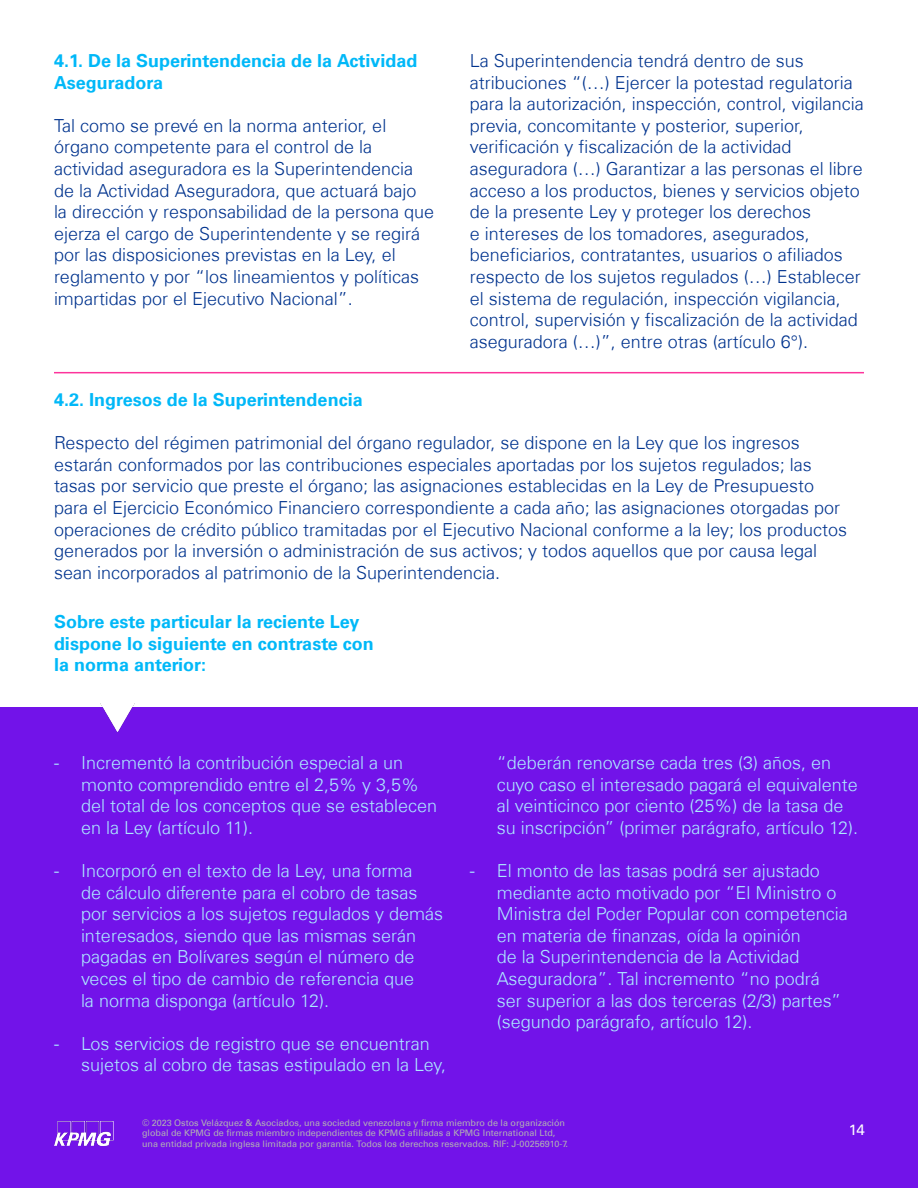
<style>
.page{position:relative;width:918px;height:1188px;background:#fff}
.page>*{position:absolute;margin:0;border:0;box-sizing:border-box;transform-origin:0 0}
.t1{font:300 18px/21.6px "Universfor KPMG";color:#00338e}
.t2{font:300 18px/21.6px "Universfor KPMG";color:#aceaff}
.t3{font:700 18px/21.6px "Universfor KPMG";color:#00b8f8}
.t4{font:15px "Universfor KPMG";color:#fff}
.t5{font:9px/10.8px "Universfor KPMG";color:#b3b3b3}
</style>
<div class="page">
<div style="left:0;top:708px;width:918px;height:480px;background:#7213e9"></div>
<img style="left:100px;top:703px;width:35px;height:28px">
<img style="left:54px;top:1121px;width:60px;height:24px">
<hr style="left:54px;top:372px;width:810px;height:1px;background:#fd349c">
<p class="t3" style="left:54px;top:50px;width:365px">4.1. De la Superintendencia de la Actividad<br>Aseguradora</p>
<p class="t1" style="left:54px;top:115px;width:382px">Tal como se prevé en la norma anterior, el órgano competente para el control de la actividad aseguradora es la Superintendencia de la Actividad Aseguradora, que actuará bajo<br>la dirección y responsabilidad de la persona que ejerza el cargo de Superintendente y se regirá por las disposiciones previstas en la Ley, el reglamento y por “los lineamientos y políticas impartidas por el Ejecutivo Nacional”.</p>
<p class="t1" style="left:470px;top:50px;width:396px">La Superintendencia tendrá dentro de sus atribuciones “(…) Ejercer la potestad regulatoria para la autorización, inspección, control, vigilancia previa, concomitante y posterior, superior, verificación y fiscalización de la actividad aseguradora (…) Garantizar a las personas el libre acceso a los productos, bienes y servicios objeto de la presente Ley y proteger los derechos<br>e intereses de los tomadores, asegurados, beneficiarios, contratantes, usuarios o afiliados respecto de los sujetos regulados (…) Establecer el sistema de regulación, inspección vigilancia, control, supervisión y fiscalización de la actividad aseguradora (…)”, entre otras (artículo 6°).</p>
<p class="t3" style="left:54px;top:389px;width:310px">4.2. Ingresos de la Superintendencia</p>
<p class="t1" style="left:54px;top:432px;width:795px">Respecto del régimen patrimonial del órgano regulador, se dispone en la Ley que los ingresos estarán conformados por las contribuciones especiales aportadas por los sujetos regulados; las tasas por servicio que preste el órgano; las asignaciones establecidas en la Ley de Presupuesto para el Ejercicio Económico Financiero correspondiente a cada año; las asignaciones otorgadas por operaciones de crédito público tramitadas por el Ejecutivo Nacional conforme a la ley; los productos generados por la inversión o administración de sus activos; y todos aquellos que por causa legal sean incorporados al patrimonio de la Superintendencia.</p>
<p class="t3" style="left:54px;top:611px;width:321px">Sobre este particular la reciente Ley dispone lo siguiente en contraste con la norma anterior:</p>
<p class="t2" style="left:81px;top:752px;width:358px;text-indent:-27px">- Incrementó la contribución especial a un monto comprendido entre el 2,5% y 3,5% del total de los conceptos que se establecen en la Ley (artículo 11).</p>
<p class="t2" style="left:81px;top:860px;width:364px;text-indent:-27px">- Incorporó en el texto de la Ley, una forma<br>de cálculo diferente para el cobro de tasas por servicios a los sujetos regulados y demás interesados, siendo que las mismas serán pagadas en Bolívares según el número de veces el tipo de cambio de referencia que<br>la norma disponga (artículo 12).</p>
<p class="t2" style="left:81px;top:1033px;width:367px;text-indent:-27px">- Los servicios de registro que se encuentran sujetos al cobro de tasas estipulado en la Ley,</p>
<p class="t2" style="left:497px;top:752px;width:363px">“deberán renovarse cada tres (3) años, en cuyo caso el interesado pagará el equivalente al veinticinco por ciento (25%) de la tasa de su inscripción” (primer parágrafo, artículo 12).</p>
<p class="t2" style="left:497px;top:860px;width:353px;text-indent:-27px">- El monto de las tasas podrá ser ajustado mediante acto motivado por “El Ministro o Ministra del Poder Popular con competencia en materia de finanzas, oída la opinión<br>de la Superintendencia de la Actividad Aseguradora”. Tal incremento “no podrá ser superior a las dos terceras (2/3) partes” (segundo parágrafo, artículo 12).</p>
<p class="t5" style="left:142px;top:1117px;width:428px">© 2023 Ostos Velázquez &amp; Asociados, una sociedad venezolana y firma miembro de la organización global de KPMG de firmas miembro independientes de KPMG afiliadas a KPMG International Ltd, una entidad privada inglesa limitada por garantía. Todos los derechos reservados. RIF: J-00256910-7.</p>
<p class="t4" style="left:849px;top:1121px;width:18px">14</p>
</div>
